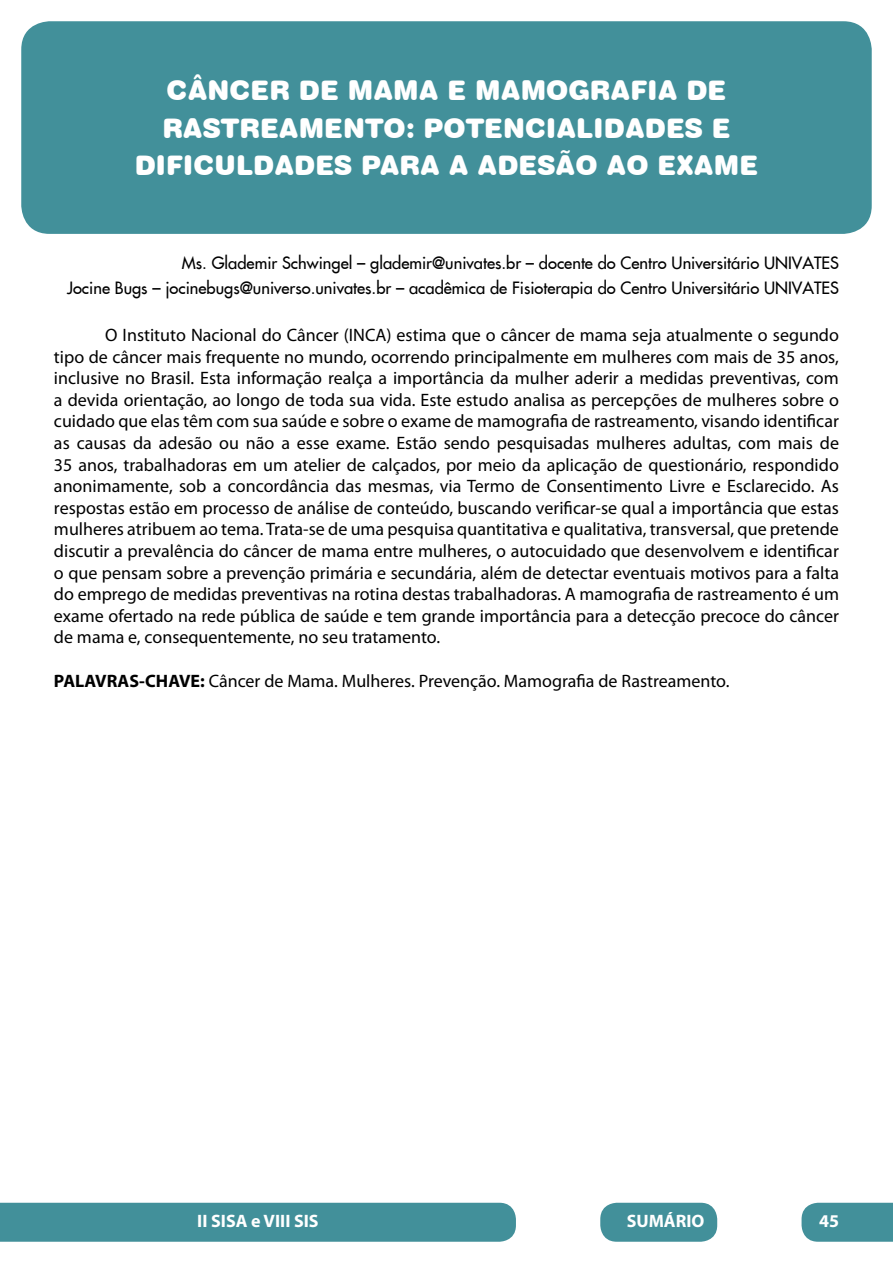
<style>
.page{position:relative;width:893px;height:1263px;background:#fff}
.page>*{position:absolute;margin:0;border:0;box-sizing:border-box;transform-origin:0 0}
.t1{font:27px/37.5px "Swiss 721 BT Black Rounded";color:#fff;text-align:center}
.t2{font:18px/21.6px "Myriad Pro";color:#000;text-align:justify}
.t3{font:700 18px "Myriad Pro";color:#fff}
.t4{font:16.5px/24px "Futura FC";color:#000;text-align:right}
.s1{font-weight:700}
</style>
<div class="page">
<div style="left:0;top:1203px;width:516px;height:39px;background:#42909a"></div>
<div style="left:801px;top:1203px;width:92px;height:39px;background:#42909a"></div>
<div style="left:600px;top:1203px;width:117px;height:39px;background:#42909a;border-radius:17px"></div>
<div style="left:21px;top:21px;width:851px;height:213px;background:#42909a;border-radius:28px"></div>
<h1 class="t1" style="left:135px;top:72px;width:625px">CÂNCER DE MAMA E MAMOGRAFIA DE<br>RASTREAMENTO: POTENCIALIDADES E<br>DIFICULDADES PARA A ADESÃO AO EXAME</h1>
<p class="t4" style="left:67px;top:251px;width:773px">Ms. Glademir Schwingel – glademir@univates.br – docente do Centro Universitário UNIVATES<br>Jocine Bugs – jocinebugs@universo.univates.br – acadêmica de Fisioterapia do Centro Universitário UNIVATES</p>
<p class="t2" style="left:54px;top:324px;width:786px;text-indent:51px">O Instituto Nacional do Câncer (INCA) estima que o câncer de mama seja atualmente o segundo tipo de câncer mais frequente no mundo, ocorrendo principalmente em mulheres com mais de 35 anos, inclusive no Brasil. Esta informação realça a importância da mulher aderir a medidas preventivas, com a devida orientação, ao longo de toda sua vida. Este estudo analisa as percepções de mulheres sobre o cuidado que elas têm com sua saúde e sobre o exame de mamografia de rastreamento, visando identificar as causas da adesão ou não a esse exame. Estão sendo pesquisadas mulheres adultas, com mais de 35 anos, trabalhadoras em um atelier de calçados, por meio da aplicação de questionário, respondido anonimamente, sob a concordância das mesmas, via Termo de Consentimento Livre e Esclarecido. As respostas estão em processo de análise de conteúdo, buscando verificar-se qual a importância que estas mulheres atribuem ao tema. Trata-se de uma pesquisa quantitativa e qualitativa, transversal, que pretende discutir a prevalência do câncer de mama entre mulheres, o autocuidado que desenvolvem e identificar o que pensam sobre a prevenção primária e secundária, além de detectar eventuais motivos para a falta do emprego de medidas preventivas na rotina destas trabalhadoras. A mamografia de rastreamento é um exame ofertado na rede pública de saúde e tem grande importância para a detecção precoce do câncer de mama e, consequentemente, no seu tratamento.</p>
<p class="t2" style="left:54px;top:669px;width:677px"><span class="s1">PALAVRAS-CHAVE:</span> Câncer de Mama. Mulheres. Prevenção. Mamografia de Rastreamento.</p>
<p class="t3" style="left:197px;top:1209px;width:123px">II SISA e VIII SIS</p>
<p class="t3" style="left:627px;top:1209px;width:79px">SUMÁRIO</p>
<p class="t3" style="left:819px;top:1209px;width:21px">45</p>
</div>
